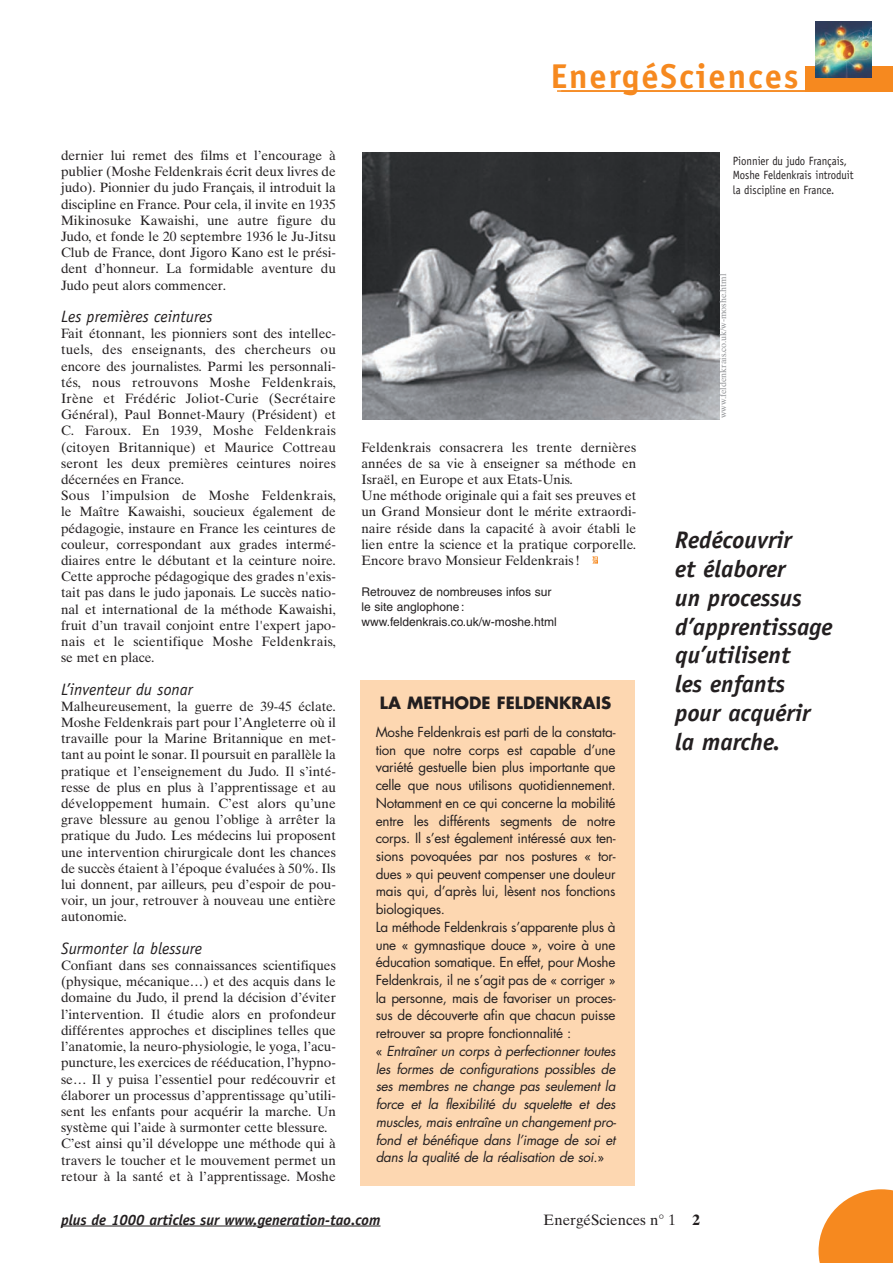
<style>
.page{position:relative;width:893px;height:1263px;background:#fff}
.page>*{position:absolute;margin:0;border:0;box-sizing:border-box;transform-origin:0 0}
.t1{font:700 34.5px "Officina Sans";letter-spacing:.055em;color:#f6891f}
.t2{font:italic 700 24px/28.8px "Officina Sans";color:#231f20}
.t3{font:italic 16.5px "Officina Sans";color:#231f20}
.t4{font:700 16.5px "Futura";color:#231f20}
.t5{font:italic 700 15px "Officina Sans";color:#231f20}
.t6{font:15px "Times Ten";color:#231f20}
.t7{font:13.5px/16.2px "Times Ten";color:#231f20}
.t8{font:13.5px/17.7px "Futura";letter-spacing:-.02em;color:#231f20}
.t9{font:12px/14.4px "Helvetica";color:#231f20}
.t10{font:12px/14.4px "Officina Sans";color:#231f20;scale:.9 1}
.t11{font:9px "Times Ten";color:#939598}
.s1{font-style:italic}
.s2{font-weight:700}
</style>
<div class="page">
<svg style="left:818px;top:1189px;width:75px;height:74px"></svg>
<hr style="left:61px;top:1225px;width:193px;height:1px;background:#231f20">
<hr style="left:253px;top:1225px;width:39px;height:1px;background:#231f20">
<hr style="left:292px;top:1225px;width:44px;height:1px;background:#231f20">
<hr style="left:336px;top:1225px;width:44px;height:1px;background:#231f20">
<hr style="left:557px;top:90px;width:336px;height:2px;background:#f6891f">
<div style="left:805px;top:66px;width:88px;height:25px;background:#f6891f"></div>
<img style="left:816px;top:22px;width:55px;height:55px">
<img style="left:362px;top:152px;width:357px;height:267px">
<div style="left:360px;top:680px;width:275px;height:506px;background:#fdd7b1"></div>
<svg style="left:592px;top:557px;width:6px;height:7px"></svg>
<p class="t7" style="left:61px;top:149px;width:276px;text-align:justify">dernier lui remet des films et l’encourage à publier (Moshe Feldenkrais écrit deux livres de judo). Pionnier du judo Français, il introduit la discipline en France. Pour cela, il invite en 1935<br>Mikinosuke Kawaishi, une autre figure du Judo, et fonde le 20 septembre 1936 le Ju-Jitsu Club de France, dont Jigoro Kano est le prési&shy;dent d’honneur. La formidable aventure du Judo peut alors commencer.</p>
<p class="t3" style="left:61px;top:310px;width:153px">Les premières ceintures</p>
<p class="t7" style="left:61px;top:327px;width:276px">Fait étonnant, les pionniers sont des intellec&shy;tuels, des enseignants, des chercheurs ou encore des journalistes. Parmi les personnali&shy;tés, nous retrouvons Moshe Feldenkrais, Irène et Frédéric Joliot-Curie (Secrétaire Général), Paul Bonnet-Maury (Président) et C. Faroux. En 1939, Moshe Feldenkrais (citoyen Britannique) et Maurice Cottreau seront les deux premières ceintures noires décernées en France.<br>Sous l’impulsion de Moshe Feldenkrais, le Maître Kawaishi, soucieux également de pédagogie, instaure en France les ceintures de couleur, correspondant aux grades intermé&shy;diaires entre le débutant et la ceinture noire.<br>Cette approche pédagogique des grades n'exis&shy;tait pas dans le judo japonais. Le succès natio&shy;nal et international de la méthode Kawaishi, fruit d’un travail conjoint entre l'expert japo&shy;nais et le scientifique Moshe Feldenkrais, se met en place.</p>
<p class="t3" style="left:61px;top:683px;width:133px">L’inventeur du sonar</p>
<p class="t7" style="left:61px;top:699px;width:276px;text-align:justify">Malheureusement, la guerre de 39-45 éclate.<br>Moshe Feldenkrais part pour l’Angleterre où il travaille pour la Marine Britannique en met&shy;tant au point le sonar. Il poursuit en parallèle la pratique et l’enseignement du Judo. Il s’inté&shy;resse de plus en plus à l’apprentissage et au développement humain. C’est alors qu’une grave blessure au genou l’oblige à arrêter la pratique du Judo. Les médecins lui proposent une intervention chirurgicale dont les chances de succès étaient à l’époque évaluées à 50%. Ils lui donnent, par ailleurs, peu d’espoir de pou&shy;voir, un jour, retrouver à nouveau une entière autonomie.</p>
<p class="t3" style="left:61px;top:942px;width:143px">Surmonter la blessure</p>
<p class="t7" style="left:61px;top:959px;width:276px">Confiant dans ses connaissances scientifiques (physique, mécanique…) et des acquis dans le domaine du Judo, il prend la décision d’éviter l’intervention. Il étudie alors en profondeur différentes approches et disciplines telles que l’anatomie, la neuro-physiologie, le yoga, l’acu&shy;puncture, les exercices de rééducation, l’hypno&shy;se… Il y puisa l’essentiel pour redécouvrir et élaborer un processus d’apprentissage qu’utili&shy;sent les enfants pour acquérir la marche. Un système qui l’aide à surmonter cette blessure.<br>C’est ainsi qu’il développe une méthode qui à travers le toucher et le mouvement permet un retour à la santé et à l’apprentissage. Moshe</p>
<h1 class="t1" style="left:551px;top:63px;width:249px">EnergéSciences</h1>
<p class="t10" style="left:733px;top:155px;width:136px">Pionnier du judo Français,<br>Moshe Feldenkrais introduit la discipline en France.</p>
<p class="t7" style="left:361px;top:440px;width:276px">Feldenkrais consacrera les trente dernières années de sa vie à enseigner sa méthode en Israël, en Europe et aux Etats-Unis.<br>Une méthode originale qui a fait ses preuves et un Grand Monsieur dont le mérite extraordi&shy;naire réside dans la capacité à avoir établi le lien entre la science et la pratique corporelle.<br>Encore bravo Monsieur Feldenkrais !</p>
<p class="t9" style="left:361px;top:586px;width:192px">Retrouvez de nombreuses infos sur le site anglophone :</p>
<p class="t9" style="left:361px;top:616px;width:197px">www.feldenkrais.co.uk/w-moshe.html</p>
<p class="t4" style="left:380px;top:696px;width:233px">LA METHODE FELDENKRAIS</p>
<p class="t8" style="left:376px;top:724px;width:244px">Moshe Feldenkrais est parti de la constata&shy;tion que notre corps est capable d’une variété gestuelle bien plus importante que celle que nous utilisons quotidiennement.<br>Notamment en ce qui concerne la mobilité entre les différents segments de notre corps. Il s’est également intéressé aux ten&shy;sions povoquées par nos postures « tor&shy;dues » qui peuvent compenser une douleur mais qui, d’après lui, lèsent nos fonctions biologiques.<br>La méthode Feldenkrais s’apparente plus à une « gymnastique douce », voire à une éducation somatique. En effet, pour Moshe Feldenkrais, il ne s’agit pas de « corriger » la personne, mais de favoriser un proces&shy;sus de découverte afin que chacun puisse retrouver sa propre fonctionnalité :<br>« <span class="s1">Entraîner un corps à perfectionner toutes les formes de configurations possibles de ses membres ne change pas seulement la force et la flexibilité du squelette et des muscles, mais entraîne un changement pro&shy;fond et bénéfique dans l’image de soi et dans la qualité de la réalisation de soi</span>. »</p>
<p class="t11" style="left:720px;top:418px;width:146px;rotate:-90deg">www.feldenkrais.co.uk/w-moshe.html</p>
<h2 class="t2" style="left:675px;top:527px;width:159px">Redécouvrir<br>et élaborer<br>un processus d’apprentissage qu’utilisent<br>les enfants pour acquérir la marche.</h2>
<p class="t5" style="left:61px;top:1214px;width:321px">plus de 1000 articles sur www.generation-tao.com</p>
<p class="t6" style="left:543px;top:1214px;width:158px">EnergéSciences n° 1 <span class="s2">2</span></p>
</div>
